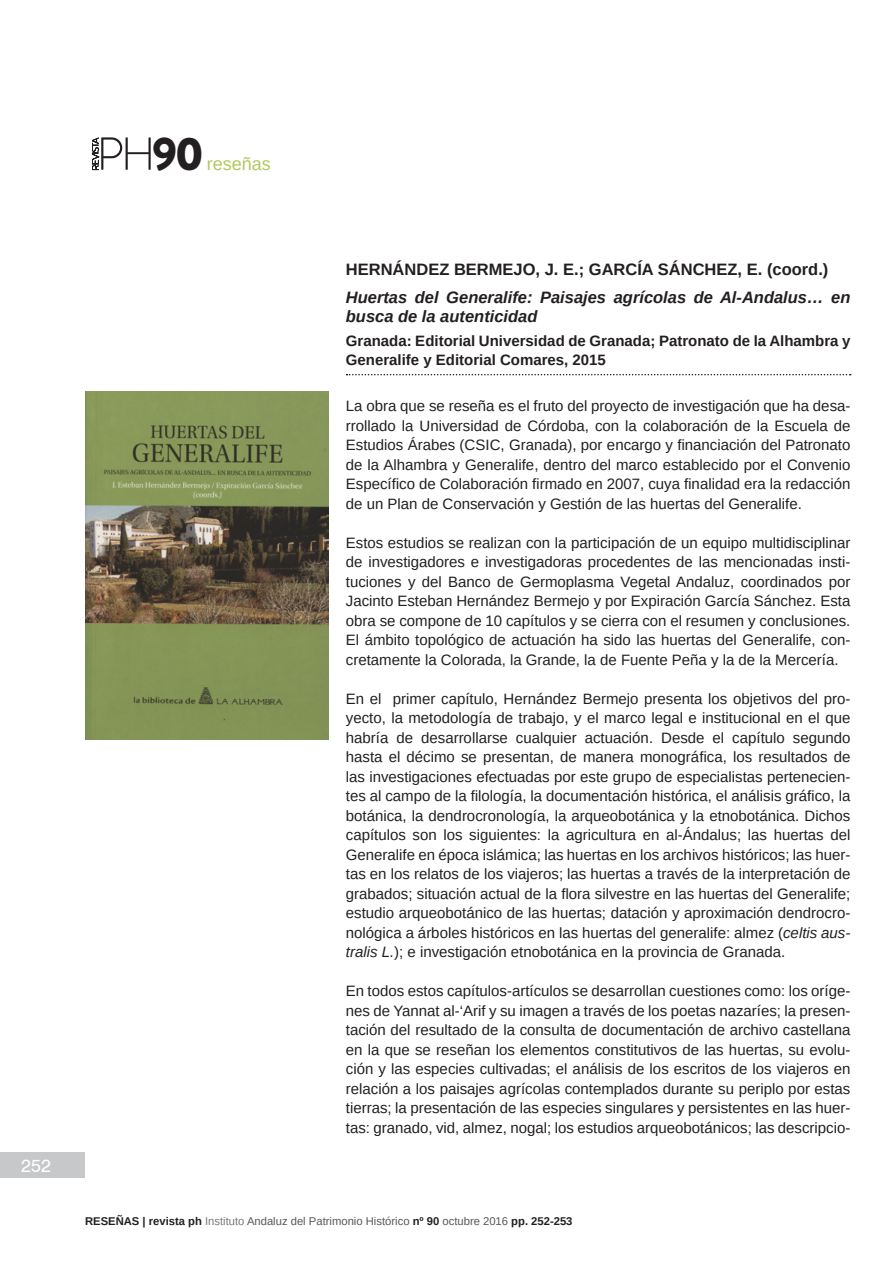
<style>
.page{position:relative;width:893px;height:1263px;background:#fff}
.page>*{position:absolute;margin:0;border:0;box-sizing:border-box;transform-origin:0 0}
.t1{font:900 46.95px "Brandon Grotesque";color:#231f20}
.t2{font:18px "Arimo";color:#b3c85f}
.t3{font:18px "Swiss 721 BT";color:#fff}
.Reseña_título_libro{font:italic 700 16.5px/19.5px "Arimo";color:#231f20}
.Reseña_autor{font:700 16.5px "Arimo";color:#231f20}
.t4{font:15px/19.5px "Arimo";color:#231f20;text-align:justify}
.Reseña_editorial{font:700 15px/19.5px "Arimo";color:#231f20}
.t5{font:11.25px "Arimo";color:#57585a}
.s1{font-style:italic}
.s2{font-weight:700;color:#231f20}
.s3{color:#787a7d}
</style>
<div class="page">
<div style="left:0;top:1152px;width:85px;height:26px;background:#c7c8ca"></div>
<svg style="left:92px;top:137px;width:59px;height:33px"></svg>
<svg style="left:347px;top:374px;width:504px;height:1px"></svg>
<img style="left:85px;top:392px;width:244px;height:348px">
<h1 class="t1" style="left:152px;top:120px;width:54px">90</h1>
<p class="t2" style="left:207px;top:153px;width:66px">reseñas</p>
<p class="t3" style="left:21px;top:1154px;width:31px">252</p>
<p class="Reseña_autor" style="left:346px;top:258px;width:484px">HERNÁNDEZ BERMEJO, J. E.; GARCÍA SÁNCHEZ, E. (coord.)</p>
<p class="Reseña_título_libro" style="left:346px;top:287px;width:506px">Huertas del Generalife: Paisajes agrícolas de Al-Andalus… en busca de la autenticidad</p>
<p class="Reseña_editorial" style="left:346px;top:331px;width:506px">Granada: Editorial Universidad de Granada; Patronato de la Alhambra y<br>Generalife y Editorial Comares, 2015</p>
<p class="t4" style="left:346px;top:396px;width:506px">La obra que se reseña es el fruto del proyecto de investigación que ha desa&shy;rrollado la Universidad de Córdoba, con la colaboración de la Escuela de Estudios Árabes (CSIC, Granada), por encargo y financiación del Patronato de la Alhambra y Generalife, dentro del marco establecido por el Convenio Específico de Colaboración firmado en 2007, cuya finalidad era la redacción de un Plan de Conservación y Gestión de las huertas del Generalife.</p>
<p class="t4" style="left:346px;top:533px;width:506px">Estos estudios se realizan con la participación de un equipo multidisciplinar de investigadores e investigadoras procedentes de las mencionadas insti&shy;tuciones y del Banco de Germoplasma Vegetal Andaluz, coordinados por Jacinto Esteban Hernández Bermejo y por Expiración García Sánchez. Esta obra se compone de 10 capítulos y se cierra con el resumen y conclusiones.<br>El ámbito topológico de actuación ha sido las huertas del Generalife, con&shy;cretamente la Colorada, la Grande, la de Fuente Peña y la de la Mercería.</p>
<p class="t4" style="left:346px;top:689px;width:506px">En el primer capítulo, Hernández Bermejo presenta los objetivos del pro&shy;yecto, la metodología de trabajo, y el marco legal e institucional en el que habría de desarrollarse cualquier actuación. Desde el capítulo segundo hasta el décimo se presentan, de manera monográfica, los resultados de las investigaciones efectuadas por este grupo de especialistas pertenecien&shy;tes al campo de la filología, la documentación histórica, el análisis gráfico, la botánica, la dendrocronología, la arqueobotánica y la etnobotánica. Dichos capítulos son los siguientes: la agricultura en al-Ándalus; las huertas del Generalife en época islámica; las huertas en los archivos históricos; las huer&shy;tas en los relatos de los viajeros; las huertas a través de la interpretación de grabados; situación actual de la flora silvestre en las huertas del Generalife; estudio arqueobotánico de las huertas; datación y aproximación dendrocro&shy;nológica a árboles históricos en las huertas del generalife: almez (<span class="s1">celtis aus&shy;tralis L.</span>); e investigación etnobotánica en la provincia de Granada.</p>
<p class="t4" style="left:346px;top:981px;width:506px">En todos estos capítulos-artículos se desarrollan cuestiones como: los oríge&shy;nes de Yannat al-‘Arif y su imagen a través de los poetas nazaríes; la presen&shy;tación del resultado de la consulta de documentación de archivo castellana en la que se reseñan los elementos constitutivos de las huertas, su evolu&shy;ción y las especies cultivadas; el análisis de los escritos de los viajeros en relación a los paisajes agrícolas contemplados durante su periplo por estas tierras; la presentación de las especies singulares y persistentes en las huer&shy;tas: granado, vid, almez, nogal; los estudios arqueobotánicos; las descripcio-</p>
<p class="t5" style="left:85px;top:1213px;width:489px"><span class="s2">RESEÑAS | revista ph</span> <span class="s3">Instituto</span> Andaluz del Patrimonio Histórico <span class="s2">nº 90</span> octubre 2016 <span class="s2">pp. 252-253</span></p>
</div>
